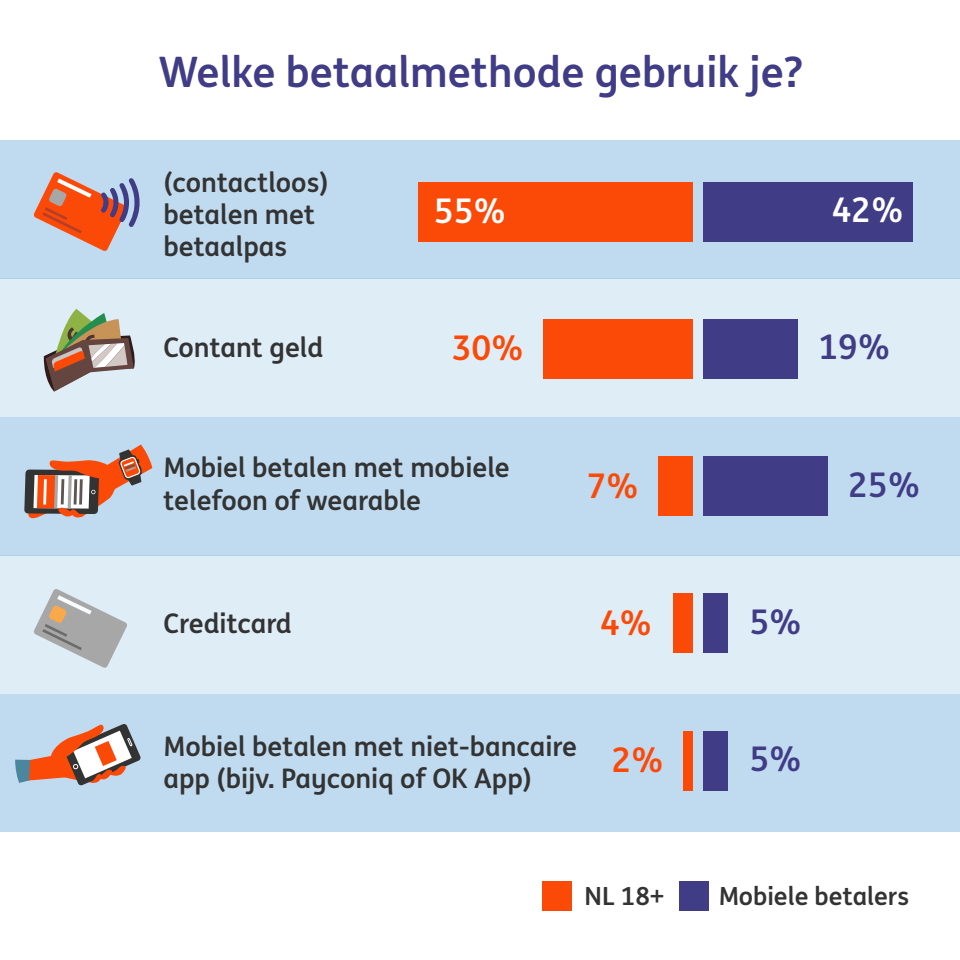
<style>
.page{position:relative;width:960px;height:960px;background:#fff}
.page>*{position:absolute;margin:0;border:0;box-sizing:border-box;transform-origin:0 0}
.t1{font:700 42px "ING Me";color:#403c86}
.t2{font:700 34px "ING Me";color:#403c86}
.t3{font:700 34px "ING Me";color:#fb4a08}
.t4{font:700 34px "ING Me";color:#fff}
.t5{font:700 27px/32.4px "ING Me";color:#333}
.t6{font:700 25px "ING Me";color:#333}
</style>
<div class="page">
<div style="left:0;top:694px;width:960px;height:138px;background:#c0dbf0"></div>
<div style="left:0;top:140px;width:960px;height:138px;background:#c0dbf0"></div>
<div style="left:0;top:278px;width:960px;height:139px;background:#dfedf7"></div>
<div style="left:0;top:417px;width:960px;height:138px;background:#c0dbf0"></div>
<div style="left:0;top:555px;width:960px;height:139px;background:#dfedf7"></div>
<div style="left:543px;top:319px;width:150px;height:60px;background:#fb4a08"></div>
<div style="left:703px;top:319px;width:95px;height:60px;background:#403c86"></div>
<div style="left:542px;top:881px;width:30px;height:30px;background:#fb4a08"></div>
<div style="left:679px;top:881px;width:30px;height:30px;background:#403c86"></div>
<div style="left:658px;top:456px;width:35px;height:60px;background:#fb4a08"></div>
<div style="left:703px;top:456px;width:125px;height:60px;background:#403c86"></div>
<div style="left:673px;top:593px;width:20px;height:60px;background:#fb4a08"></div>
<div style="left:703px;top:593px;width:25px;height:60px;background:#403c86"></div>
<div style="left:703px;top:731px;width:25px;height:60px;background:#403c86"></div>
<div style="left:683px;top:731px;width:10px;height:60px;background:#fb4a08"></div>
<svg style="left:34px;top:589px;width:93px;height:79px"></svg>
<svg style="left:44px;top:309px;width:91px;height:83px"></svg>
<svg style="left:24px;top:444px;width:129px;height:75px"></svg>
<svg style="left:15px;top:724px;width:126px;height:62px"></svg>
<svg style="left:33px;top:172px;width:107px;height:79px"></svg>
<div style="left:418px;top:182px;width:275px;height:60px;background:#fb4a08"></div>
<div style="left:703px;top:182px;width:210px;height:60px;background:#403c86"></div>
<h1 class="t1" style="left:158px;top:38px;width:646px">Welke betaalmethode gebruik je?</h1>
<p class="t5" style="left:163px;top:164px;width:166px">(contactloos) betalen met betaalpas</p>
<p class="t4" style="left:434px;top:184px;width:73px">55%</p>
<p class="t4" style="left:832px;top:183px;width:73px">42%</p>
<p class="t5" style="left:163px;top:329px;width:161px">Contant geld</p>
<p class="t3" style="left:452px;top:321px;width:73px">30%</p>
<p class="t2" style="left:818px;top:320px;width:73px">19%</p>
<p class="t5" style="left:163px;top:450px;width:348px">Mobiel betalen met mobiele telefoon of wearable</p>
<p class="t3" style="left:587px;top:458px;width:53px">7%</p>
<p class="t2" style="left:848px;top:457px;width:73px">25%</p>
<p class="t5" style="left:163px;top:606px;width:130px">Creditcard</p>
<p class="t3" style="left:600px;top:596px;width:53px">4%</p>
<p class="t2" style="left:750px;top:595px;width:53px">5%</p>
<p class="t5" style="left:163px;top:729px;width:415px">Mobiel betalen met niet-bancaire</p>
<p class="t5" style="left:163px;top:761px;width:370px">app (bijv. Payconiq of OK App)</p>
<p class="t3" style="left:612px;top:733px;width:53px">2%</p>
<p class="t2" style="left:750px;top:732px;width:53px">5%</p>
<p class="t6" style="left:585px;top:876px;width:82px">NL 18+</p>
<p class="t6" style="left:719px;top:876px;width:192px">Mobiele betalers</p>
</div>
